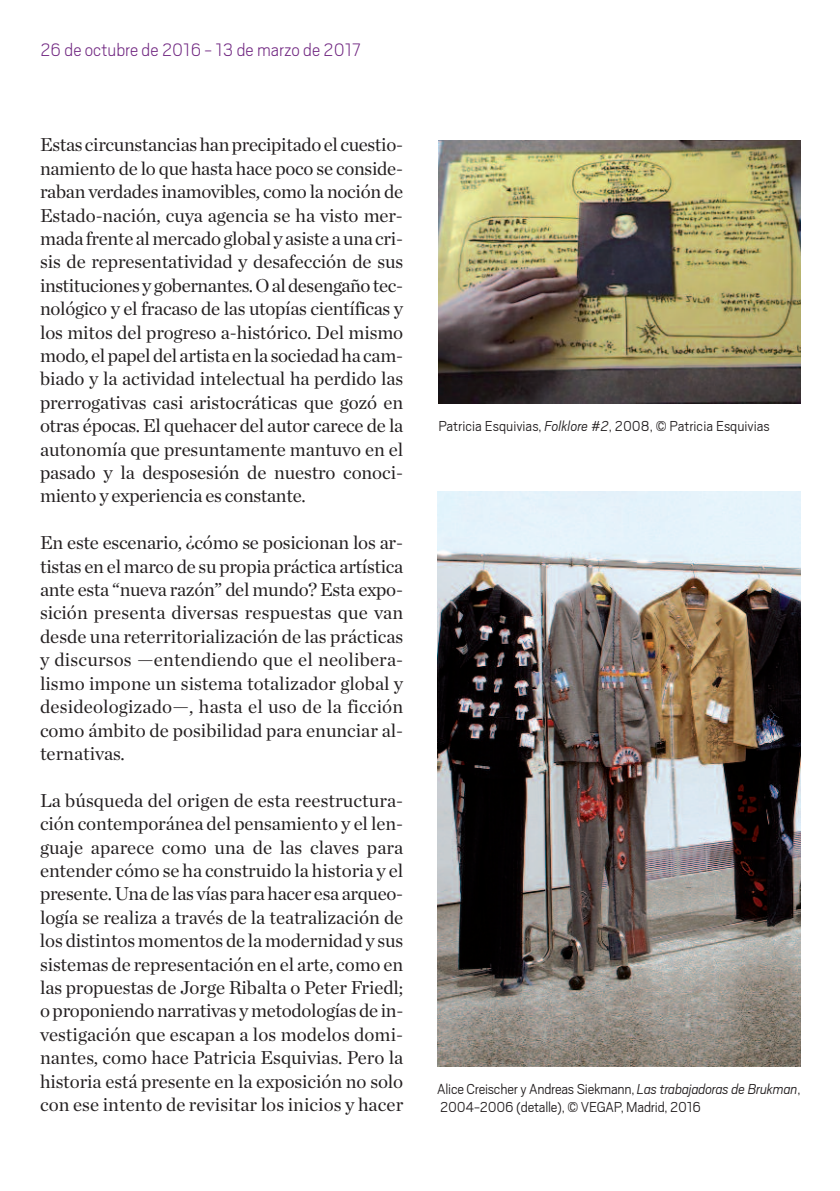
<style>
.page{position:relative;width:840px;height:1191px;background:#fff}
.page>*{position:absolute;margin:0;border:0;box-sizing:border-box;transform-origin:0 0}
.t1{font:200 20px "Scout";color:#6e237f}
.t2{font:19px/23.4px "Chronicle Deck";color:#231f20;text-align:justify}
.t3{font:300 16px/18px "Scout";letter-spacing:-.015em;color:#231f20}
.s1{font-size:21px}
.s2{font-style:italic}
</style>
<div class="page">
<img style="left:438px;top:141px;width:362px;height:263px">
<img style="left:437px;top:492px;width:363px;height:574px">
<p class="t1" style="left:40px;top:43px;width:322px">26 de octubre de 2016 - 13 de marzo de 2017</p>
<p class="t2" style="left:40px;top:133px;width:364px">Estas circunstanciashanprecipitadoel cuestio&shy;namiento de lo que hasta hace poco se conside&shy;raban verdades inamovibles, como la noción de Estado-nación, cuya agencia se ha visto mer&shy;mada frente almercadoglobal y asiste auna cri&shy;sis de representatividad y desafección de sus institucionesygobernantes.Oaldesengañotec&shy;nológico y el fracaso de las utopías científicas y los mitos del progreso a-histórico. Del mismo modo, elpapeldel artista enla sociedadha cam&shy;biado y la actividad intelectual ha perdido las prerrogativas casi aristocráticas que gozó en otras épocas. El quehacer del autor carece de la autonomía que presuntamente mantuvo en el pasado y la desposesión de nuestro conoci&shy;miento y experiencia es constante.</p>
<p class="t2" style="left:40px;top:531px;width:364px">En este escenario, ¿cómo se posicionan los ar&shy;tistas en el marco de su propia práctica artística ante esta “nueva razón” del mundo? Esta expo&shy;sición presenta diversas respuestas que van desde una reterritorialización de las prácticas y discursos <span class="s1">—</span>entendiendo que el neolibera&shy;lismo impone un sistema totalizador global y desideologizado<span class="s1">—</span>, hasta el uso de la ficción como ámbito de posibilidad para enunciar al&shy;ternativas.</p>
<p class="t2" style="left:40px;top:788px;width:365px">La búsqueda del origen de esta reestructura&shy;ción contemporánea del pensamiento y el len&shy;guaje aparece como una de las claves para entender cómo se ha construido la historia y el presente.Una de las vías parahacer esa arqueo&shy;logía se realiza a través de la teatralización de los distintos momentos de la modernidad y sus sistemas de representación en el arte, como en las propuestas de Jorge Ribalta o Peter Friedl; o proponiendonarrativas ymetodologías de in&shy;vestigación que escapan a los modelos domi&shy;nantes, como hace Patricia Esquivias. Pero la historia está presente en la exposición no solo con ese intento de revisitar los inicios y hacer</p>
<p class="t3" style="left:438px;top:419px;width:333px">Patricia Esquivias, <span class="s2">Folklore #2</span>, 2008, © Patricia Esquivias</p>
<p class="t3" style="left:437px;top:1081px;width:364px">Alice Creischer y Andreas Siekmann, <span class="s2">Las trabajadoras de Brukman</span>,<br>2004-2006 (detalle), © VEGAP, Madrid, 2016</p>
</div>
